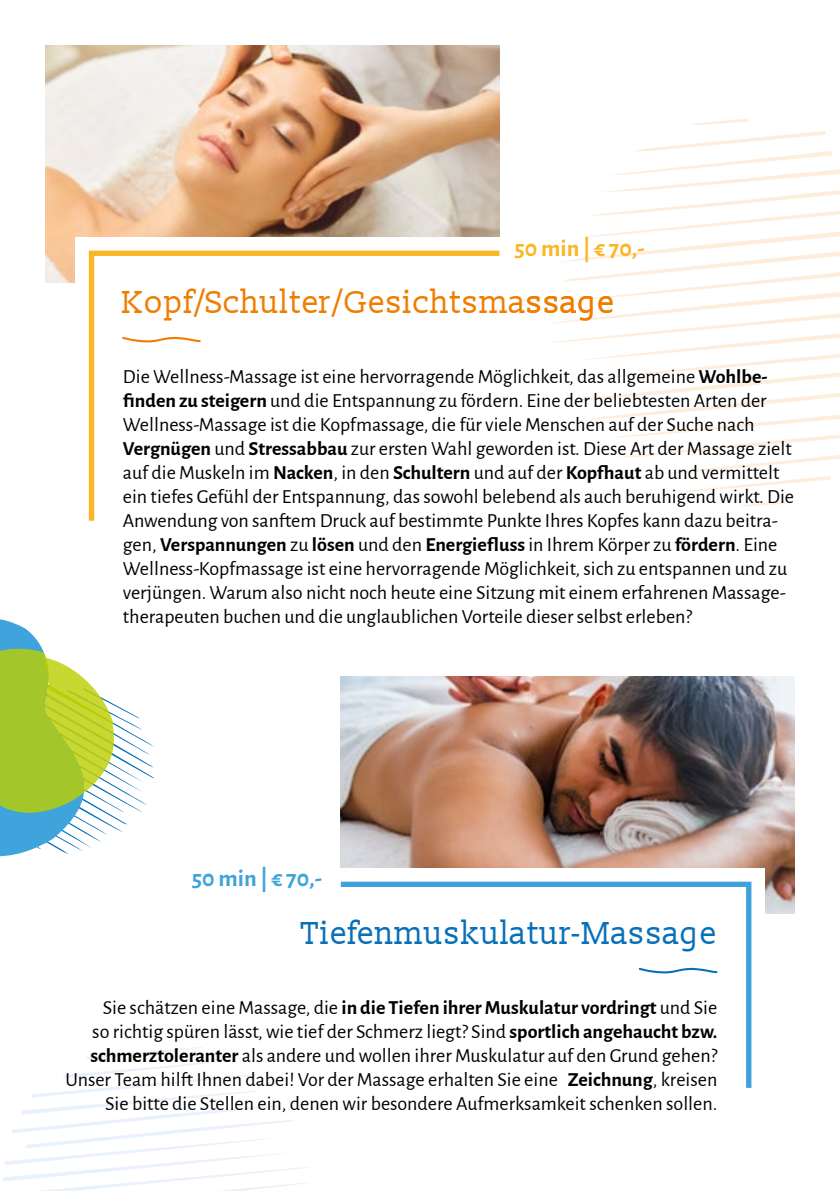
<style>
.page{position:relative;width:840px;height:1191px;background:#fff}
.page>*{position:absolute;margin:0;border:0;box-sizing:border-box;transform-origin:0 0}
.t1{font:32px "Slabo 13 px";color:#ef7d00}
.t2{font:32px "Slabo 13 px";color:#0870b8}
.t3{font:700 24px "Alegreya Sans";color:#fab624}
.t4{font:700 24px "Alegreya Sans";color:#3fa3dc}
.t5{font:20px/24px "Alegreya Sans";color:#000}
.s1{font-weight:700}
</style>
<div class="page">
<svg style="left:741px;top:501px;width:43px;height:5px"></svg>
<svg style="left:692px;top:119px;width:55px;height:6px"></svg>
<svg style="left:552px;top:131px;width:287px;height:360px"></svg>
<svg style="left:3px;top:1047px;width:305px;height:144px"></svg>
<svg style="left:123px;top:1035px;width:36px;height:4px"></svg>
<img style="left:45px;top:45px;width:454px;height:237px">
<div style="left:75px;top:237px;width:447px;height:281px;background:#fff"></div>
<svg style="left:88px;top:250px;width:412px;height:271px"></svg>
<svg style="left:122px;top:337px;width:79px;height:5px"></svg>
<svg style="left:0;top:619px;width:154px;height:238px"></svg>
<img style="left:340px;top:677px;width:454px;height:236px">
<div style="left:339px;top:868px;width:425px;height:281px;background:#fff"></div>
<svg style="left:340px;top:881px;width:412px;height:207px"></svg>
<svg style="left:638px;top:967px;width:79px;height:6px"></svg>
<p class="t3" style="left:514px;top:230px;width:131px">50 min | € 70,-</p>
<h1 class="t1" style="left:122px;top:282px;width:494px">Kopf/Schulter/Gesichtsmassage</h1>
<p class="t5" style="left:123px;top:363px;width:672px">Die Wellness-Massage ist eine hervorragende Möglichkeit, das allgemeine <span class="s1">Wohlbe&shy;finden zu steigern</span> und die Entspannung zu fördern. Eine der beliebtesten Arten der Wellness-Massage ist die Kopfmassage, die für viele Menschen auf der Suche nach <span class="s1">Vergnügen</span> und <span class="s1">Stressabbau</span> zur ersten Wahl geworden ist. Diese Art der Massage zielt auf die Muskeln im <span class="s1">Nacken</span>, in den <span class="s1">Schultern</span> und auf der <span class="s1">Kopfhaut</span> ab und vermittelt ein tiefes Gefühl der Entspannung, das sowohl belebend als auch beruhigend wirkt. Die Anwendung von sanftem Druck auf bestimmte Punkte Ihres Kopfes kann dazu beitra&shy;gen, <span class="s1">Verspannungen</span> zu <span class="s1">lösen</span> und den <span class="s1">Energiefluss</span> in Ihrem Körper zu <span class="s1">fördern</span>. Eine Wellness-Kopfmassage ist eine hervorragende Möglichkeit, sich zu entspannen und zu verjüngen. Warum also nicht noch heute eine Sitzung mit einem erfahrenen Massage&shy;therapeuten buchen und die unglaublichen Vorteile dieser selbst erleben?</p>
<p class="t4" style="left:192px;top:860px;width:131px">50 min | € 70,-</p>
<h1 class="t2" style="left:301px;top:912px;width:417px">Tiefenmuskulatur-Massage</h1>
<p class="t5" style="left:65px;top:994px;width:653px;text-align:right">Sie schätzen eine Massage, die <span class="s1">in die Tiefen ihrer Muskulatur vordringt</span> und Sie<br>so richtig spüren lässt, wie tief der Schmerz liegt? Sind <span class="s1">sportlich angehaucht bzw. schmerztoleranter</span> als andere und wollen ihrer Muskulatur auf den Grund gehen?<br>Unser Team hilft Ihnen dabei! Vor der Massage erhalten Sie eine <span class="s1">Zeichnung</span>, kreisen Sie bitte die Stellen ein, denen wir besondere Aufmerksamkeit schenken sollen.</p>
</div>
